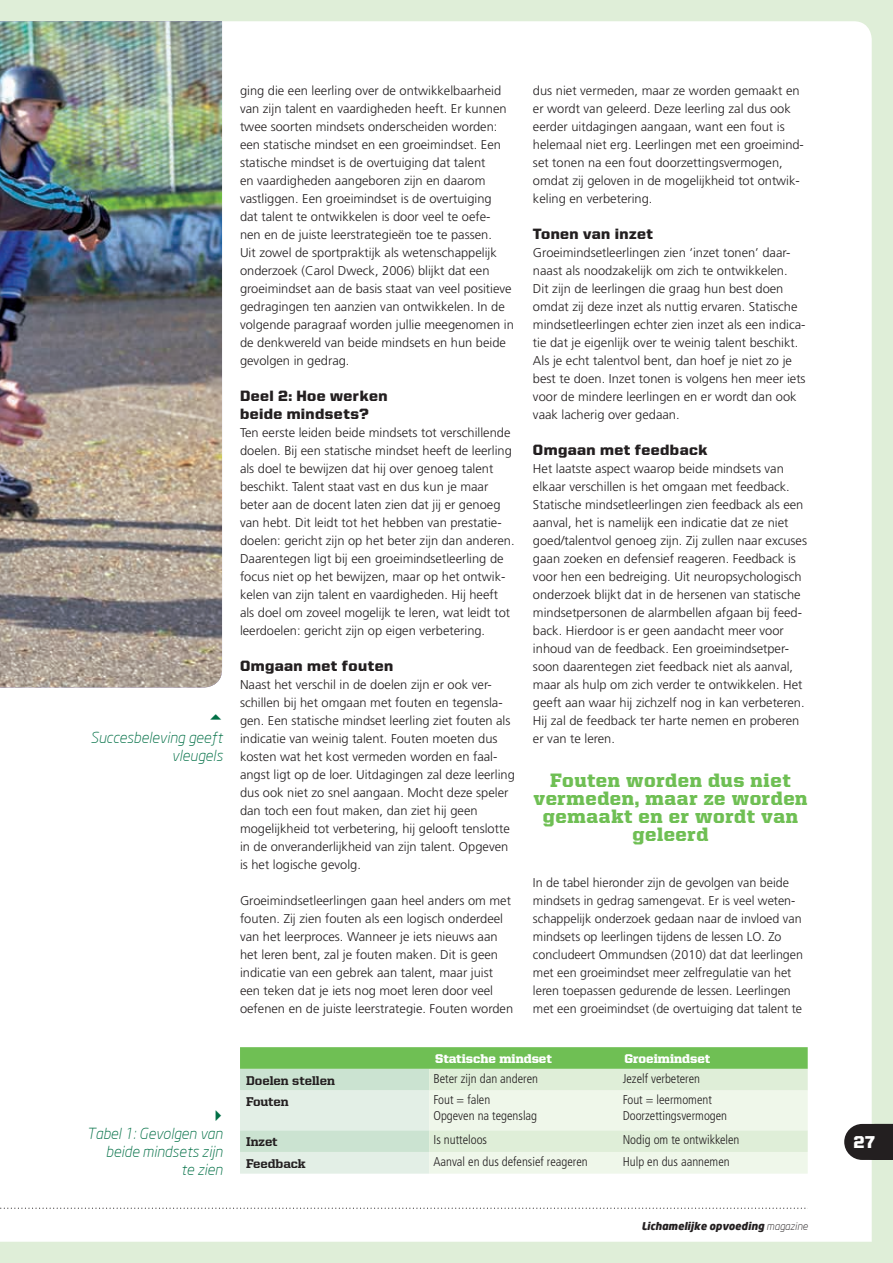
<style>
.page{position:relative;width:893px;height:1263px;background:#dfeed8}
.page>*{position:absolute;margin:0;border:0;box-sizing:border-box;transform-origin:0 0}
.t1{font:900 19.5px/18px "United Serif Reg";letter-spacing:.03em;color:#6fbf54;text-align:center}
.t2{font:900 17.25px "United Sans Reg";color:#fff}
.t3{font:900 15px/18px "United Sans Reg";letter-spacing:.03em;color:#231f20}
.t4{font:italic 300 15px/18px "Neo Sans";color:#016f45;text-align:right}
.t5{font:300 12.75px/18px "Frutiger LT Std";color:#231f20}
.t6{font:300 condensed 12.75px/15.3px "Frutiger LT Std";color:#231f20}
.t7{font:800 12.75px "United Serif Reg";color:#231f20}
.t8{font:900 12.75px "United Serif Reg";color:#fff}
.t9{font:italic 900 10.5px "Neo Sans";color:#231f20}
.s1{font-weight:300}
</style>
<div class="page">
<div style="left:0;top:21px;width:872px;height:1221px;background:#fff"></div>
<svg style="left:240px;top:1047px;width:568px;height:126px"></svg>
<img style="left:0;top:21px;width:222px;height:666px">
<svg style="left:844px;top:1124px;width:49px;height:36px;background:#353132"></svg>
<svg style="left:0;top:1207px;width:808px;height:2px;background:#e0e0e0"></svg>
<svg style="left:216px;top:1110px;width:5px;height:11px"></svg>
<svg style="left:210px;top:714px;width:11px;height:5px"></svg>
<p class="t4" style="left:90px;top:728px;width:134px">Succesbeleving geeft vleugels</p>
<p class="t4" style="left:87px;top:1124px;width:137px">Tabel 1: Gevolgen van beide mindsets zijn<br>te zien</p>
<p class="t5" style="left:240px;top:81px;width:275px">ging die een leerling over de ontwikkelbaarheid van zijn talent en vaardigheden heeft. Er kunnen twee soorten mindsets onderscheiden worden: een statische mindset en een groeimindset. Een statische mindset is de overtuiging dat talent<br>en vaardigheden aangeboren zijn en daarom vastliggen. Een groeimindset is de overtuiging<br>dat talent te ontwikkelen is door veel te oefe&shy;nen en de juiste leerstrategieën toe te passen.<br>Uit zowel de sportpraktijk als wetenschappelijk onderzoek (Carol Dweck, 2006) blijkt dat een groeimindset aan de basis staat van veel positieve gedragingen ten aanzien van ontwikkelen. In de volgende paragraaf worden jullie meegenomen in de denkwereld van beide mindsets en hun beide gevolgen in gedrag.</p>
<p class="t3" style="left:240px;top:386px;width:149px">Deel 2: Hoe werken beide mindsets?</p>
<p class="t5" style="left:240px;top:423px;width:276px">Ten eerste leiden beide mindsets tot verschillende doelen. Bij een statische mindset heeft de leerling als doel te bewijzen dat hij over genoeg talent beschikt. Talent staat vast en dus kun je maar beter aan de docent laten zien dat jij er genoeg van hebt. Dit leidt tot het hebben van prestatie&shy;doelen: gericht zijn op het beter zijn dan anderen.<br>Daarentegen ligt bij een groeimindsetleerling de focus niet op het bewijzen, maar op het ontwik&shy;kelen van zijn talent en vaardigheden. Hij heeft als doel om zoveel mogelijk te leren, wat leidt tot leerdoelen: gericht zijn op eigen verbetering.</p>
<p class="t3" style="left:240px;top:656px;width:155px">Omgaan met fouten</p>
<p class="t5" style="left:240px;top:675px;width:276px">Naast het verschil in de doelen zijn er ook ver&shy;schillen bij het omgaan met fouten en tegensla&shy;gen. Een statische mindset leerling ziet fouten als indicatie van weinig talent. Fouten moeten dus kosten wat het kost vermeden worden en faal&shy;angst ligt op de loer. Uitdagingen zal deze leerling dus ook niet zo snel aangaan. Mocht deze speler dan toch een fout maken, dan ziet hij geen mogelijkheid tot verbetering, hij gelooft tenslotte in de onveranderlijkheid van zijn talent. Opgeven is het logische gevolg.</p>
<p class="t5" style="left:240px;top:891px;width:275px">Groeimindsetleerlingen gaan heel anders om met fouten. Zij zien fouten als een logisch onderdeel van het leerproces. Wanneer je iets nieuws aan het leren bent, zal je fouten maken. Dit is geen indicatie van een gebrek aan talent, maar juist een teken dat je iets nog moet leren door veel oefenen en de juiste leerstrategie. Fouten worden</p>
<p class="t5" style="left:533px;top:81px;width:272px">dus niet vermeden, maar ze worden gemaakt en er wordt van geleerd. Deze leerling zal dus ook eerder uitdagingen aangaan, want een fout is helemaal niet erg. Leerlingen met een groeimind&shy;set tonen na een fout doorzettingsvermogen, omdat zij geloven in de mogelijkheid tot ontwik&shy;keling en verbetering.</p>
<p class="t3" style="left:533px;top:224px;width:122px">Tonen van inzet</p>
<p class="t5" style="left:533px;top:243px;width:274px">Groeimindsetleerlingen zien ‘inzet tonen’ daar&shy;naast als noodzakelijk om zich te ontwikkelen.<br>Dit zijn de leerlingen die graag hun best doen omdat zij deze inzet als nuttig ervaren. Statische mindsetleerlingen echter zien inzet als een indica&shy;tie dat je eigenlijk over te weinig talent beschikt.<br>Als je echt talentvol bent, dan hoef je niet zo je best te doen. Inzet tonen is volgens hen meer iets voor de mindere leerlingen en er wordt dan ook vaak lacherig over gedaan.</p>
<p class="t3" style="left:533px;top:440px;width:176px">Omgaan met feedback</p>
<p class="t5" style="left:533px;top:459px;width:276px">Het laatste aspect waarop beide mindsets van elkaar verschillen is het omgaan met feedback.<br>Statische mindsetleerlingen zien feedback als een aanval, het is namelijk een indicatie dat ze niet goed/talentvol genoeg zijn. Zij zullen naar excuses gaan zoeken en defensief reageren. Feedback is voor hen een bedreiging. Uit neuropsychologisch onderzoek blijkt dat in de hersenen van statische mindsetpersonen de alarmbellen afgaan bij feed&shy;back. Hierdoor is er geen aandacht meer voor inhoud van de feedback. Een groeimindsetper&shy;soon daarentegen ziet feedback niet als aanval, maar als hulp om zich verder te ontwikkelen. Het geeft aan waar hij zichzelf nog in kan verbeteren.<br>Hij zal de feedback ter harte nemen en proberen er van te leren.</p>
<h1 class="t1" style="left:533px;top:771px;width:276px">Fouten worden dus niet vermeden, maar ze worden gemaakt en er wordt van geleerd</h1>
<p class="t5" style="left:533px;top:873px;width:272px">In de tabel hieronder zijn de gevolgen van beide mindsets in gedrag samengevat. Er is veel weten&shy;schappelijk onderzoek gedaan naar de invloed van mindsets op leerlingen tijdens de lessen LO. Zo concludeert Ommundsen (2010) dat dat leerlingen met een groeimindset meer zelfregulatie van het leren toepassen gedurende de lessen. Leerlingen met een groeimindset (de overtuiging dat talent te</p>
<p class="t8" style="left:435px;top:1051px;width:118px">Statische mindset</p>
<p class="t8" style="left:624px;top:1051px;width:87px">Groeimindset</p>
<p class="t7" style="left:246px;top:1073px;width:90px">Doelen stellen</p>
<p class="t6" style="left:433px;top:1071px;width:106px">Beter zijn dan anderen</p>
<p class="t6" style="left:623px;top:1071px;width:79px">Jezelf verbeteren</p>
<p class="t7" style="left:246px;top:1095px;width:44px">Fouten</p>
<p class="t6" style="left:433px;top:1092px;width:105px">Fout = falen<br>Opgeven na tegenslag</p>
<p class="t6" style="left:623px;top:1092px;width:106px">Fout = leermoment<br>Doorzettingsvermogen</p>
<p class="t7" style="left:246px;top:1134px;width:33px">Inzet</p>
<p class="t6" style="left:433px;top:1132px;width:55px">Is nutteloos</p>
<p class="t6" style="left:623px;top:1132px;width:118px">Nodig om te ontwikkelen</p>
<p class="t7" style="left:246px;top:1156px;width:61px">Feedback</p>
<p class="t6" style="left:433px;top:1154px;width:156px">Aanval en dus defensief reageren</p>
<p class="t6" style="left:623px;top:1154px;width:108px">Hulp en dus aannemen</p>
<p class="t9" style="left:641px;top:1219px;width:168px">Lichamelijke opvoeding <span class="s1">magazine</span></p>
<h2 class="t2" style="left:853px;top:1133px;width:23px">27</h2>
</div>
